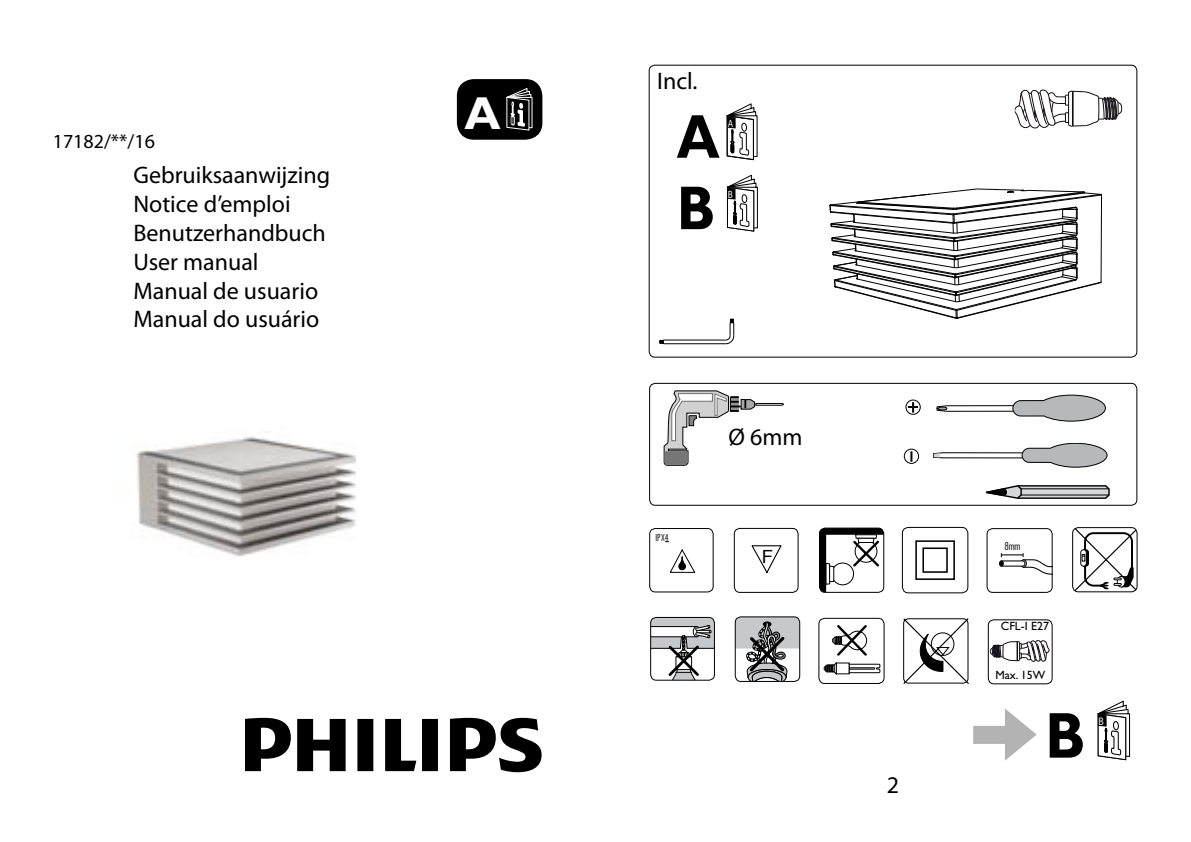
<style>
.page{position:relative;width:1191px;height:842px;background:#fff}
.page>*{position:absolute;margin:0;border:0;box-sizing:border-box;transform-origin:0 0}
.t1{font:700 65.2px "Gill Sans Std";color:#000;scale:.89 1}
.t2{font:700 62.2px "Gill Sans Std";color:#000;scale:.89 1}
.t3{font:700 46.4px "Gill Sans Std";color:#fff}
.t4{font:24px/28.8px "Myriad Pro";color:#000}
.t5{font:20px "Myriad Pro";color:#000}
.t6{font:18.2px "Helvetica";color:#000}
.t7{font:12px "Gill Sans Std";color:#000}
.t8{font:700 11px "Futura";color:#fff;scale:.89 1}
.t9{font:700 10.6px "Futura";color:#fff;scale:.84 1}
.t10{font:700 10.6px "Futura";color:#fff;scale:.89 1}
.t11{font:300 condensed 10.4px "Futura Std";color:#000}
.t12{font:300 condensed 9.4px "Futura";color:#000}
</style>
<div class="page">
<img style="left:136px;top:437px;width:220px;height:120px">
<svg style="left:245px;top:718px;width:296px;height:54px"></svg>
<svg style="left:457px;top:79px;width:85px;height:61px;background:#1e1e1e"></svg>
<svg style="left:829px;top:188px;width:273px;height:131px"></svg>
<div style="left:649px;top:65px;width:488px;height:292px;border:1px solid #000;border-radius:6px"></div>
<svg style="left:751px;top:545px;width:31px;height:28px"></svg>
<div style="left:734px;top:528px;width:64px;height:65px;border:1px solid #000;border-radius:6px"></div>
<svg style="left:999px;top:553px;width:51px;height:22px"></svg>
<div style="left:986px;top:528px;width:66px;height:65px;border:1px solid #000;border-radius:6px"></div>
<div style="left:735px;top:617px;width:64px;height:31px;background:#c7c8ca"></div>
<svg style="left:735px;top:621px;width:53px;height:60px"></svg>
<div style="left:735px;top:617px;width:65px;height:65px;border:1px solid #000;border-radius:6px"></div>
<svg style="left:973px;top:708px;width:63px;height:53px"></svg>
<svg style="left:1097px;top:700px;width:33px;height:61px"></svg>
<div style="left:649px;top:383px;width:488px;height:122px;border:1px solid #000;border-radius:6px"></div>
<svg style="left:1073px;top:528px;width:64px;height:64px"></svg>
<div style="left:1072px;top:527px;width:65px;height:65px;border:1px solid #000;border-radius:6px"></div>
<svg style="left:663px;top:390px;width:121px;height:76px"></svg>
<svg style="left:651px;top:617px;width:63px;height:63px"></svg>
<div style="left:650px;top:617px;width:64px;height:63px;border:1px solid #000;border-radius:6px"></div>
<svg style="left:669px;top:549px;width:26px;height:24px"></svg>
<div style="left:649px;top:528px;width:64px;height:64px;border:1px solid #000;border-radius:6px"></div>
<svg style="left:985px;top:485px;width:125px;height:14px;background:#979898"></svg>
<hr style="left:1021px;top:495px;width:88px;height:1px;background:#000">
<hr style="left:1021px;top:488px;width:88px;height:1px;background:#000">
<svg style="left:933px;top:443px;width:174px;height:24px"></svg>
<div style="left:903px;top:449px;width:16px;height:15px;border:1px solid #000;border-radius:50%"></div>
<svg style="left:910px;top:451px;width:2px;height:11px"></svg>
<svg style="left:936px;top:395px;width:169px;height:27px"></svg>
<div style="left:905px;top:399px;width:15px;height:16px;border:1px solid #000;border-radius:50%"></div>
<svg style="left:908px;top:402px;width:10px;height:11px"></svg>
<svg style="left:819px;top:528px;width:64px;height:64px"></svg>
<div style="left:819px;top:528px;width:65px;height:65px;border:1px solid #000;border-radius:6px"></div>
<svg style="left:726px;top:103px;width:32px;height:58px"></svg>
<svg style="left:727px;top:174px;width:31px;height:58px"></svg>
<svg style="left:903px;top:618px;width:66px;height:66px"></svg>
<svg style="left:823px;top:625px;width:57px;height:50px"></svg>
<div style="left:818px;top:618px;width:66px;height:66px;border:1px solid #000;border-radius:6px"></div>
<svg style="left:1014px;top:89px;width:108px;height:40px"></svg>
<svg style="left:990px;top:640px;width:59px;height:22px"></svg>
<div style="left:988px;top:620px;width:64px;height:64px;border:1px solid #000;border-radius:6px"></div>
<hr style="left:663px;top:340px;width:62px;height:1px;background:#000">
<hr style="left:663px;top:343px;width:62px;height:1px;background:#000">
<svg style="left:659px;top:340px;width:5px;height:4px"></svg>
<svg style="left:725px;top:319px;width:9px;height:25px"></svg>
<div style="left:915px;top:540px;width:40px;height:40px;background:#fff;border:2px solid #000"></div>
<div style="left:922px;top:547px;width:25px;height:26px;background:#fff;border:2px solid #000"></div>
<div style="left:902px;top:527px;width:66px;height:66px;border:1px solid #000;border-radius:6px"></div>
<p class="t5" style="left:53px;top:129px;width:104px">17182/**/16</p>
<p class="t4" style="left:133px;top:160px;width:198px">Gebruiksaanwijzing<br>Notice d’emploi<br>Benutzerhandbuch<br>User manual<br>Manual de usuario<br>Manual do usuário</p>
<h3 class="t3" style="left:464px;top:86px;width:38px">A</h3>
<p class="t4" style="left:657px;top:66px;width:42px">Incl.</p>
<h2 class="t2" style="left:676px;top:100px;width:50px">A</h2>
<p class="t9" style="left:727px;top:117px;width:8px">A</p>
<h2 class="t2" style="left:677px;top:171px;width:45px">B</h2>
<p class="t10" style="left:728px;top:187px;width:7px">B</p>
<p class="t12" style="left:655px;top:531px;width:15px">IPX4</p>
<p class="t4" style="left:728px;top:422px;width:75px">Ø 6mm</p>
<p class="t6" style="left:762px;top:544px;width:13px">F</p>
<p class="t4" style="left:887px;top:770px;width:14px">2</p>
<p class="t11" style="left:1004px;top:540px;width:18px">8mm</p>
<p class="t7" style="left:1000px;top:619px;width:50px">CFL-I E27</p>
<p class="t7" style="left:995px;top:668px;width:51px">Max. 15W</p>
<h1 class="t1" style="left:1045px;top:697px;width:47px">B</h1>
<p class="t8" style="left:1098px;top:715px;width:7px">B</p>
</div>
